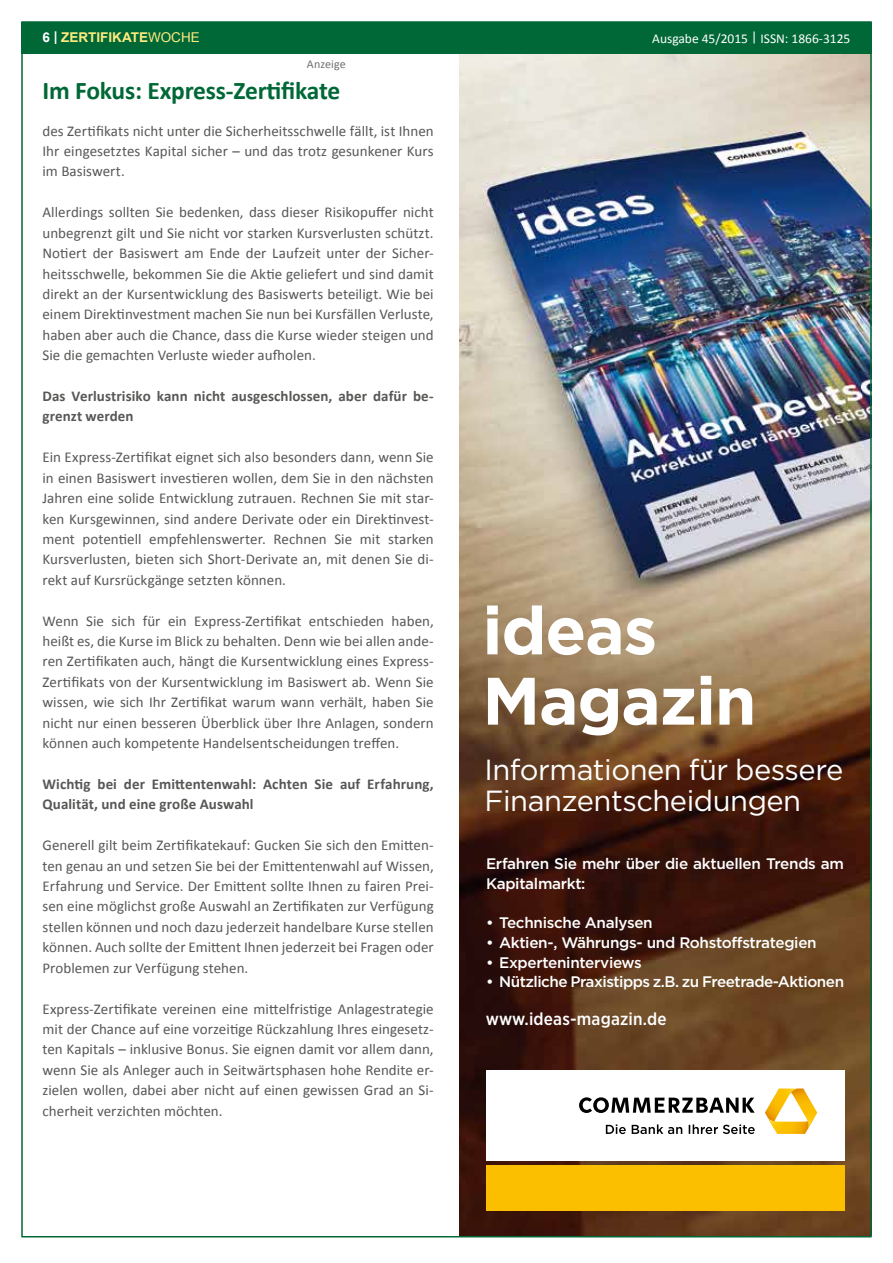
<style>
.page{position:relative;width:893px;height:1263px;background:#fff}
.page>*{position:absolute;margin:0;border:0;box-sizing:border-box;transform-origin:0 0}
.t1{font:700 66.9px/70.3px "Gotham";letter-spacing:-.02em;color:#fff}
.t2{font:29.1px/30.6px "Gotham";letter-spacing:-.015em;color:#fff}
.t3{font:700 25.5px "Calibri";letter-spacing:-.01em;color:#006837}
.t4{font:500 17.4px "Gotham Narrow";letter-spacing:.01em;color:#fff}
.t5{font:500 15.3px/19.6px "Gotham";letter-spacing:-.02em;color:#fff}
.t6{font:15px/20.4px "Calibri";color:#575756;text-align:justify}
.t7{font:700 15px/20.4px "Calibri";letter-spacing:.005em;color:#575756}
.t8{font:13.5px "Calibri";color:#fff}
.t9{font:700 13.5px "Arial";color:#ffeb7f}
.t10{font:12px "Calibri";letter-spacing:.005em;color:#706f6f}
.s1{color:#fff}
.s2{font-weight:400}
</style>
<div class="page">
<div style="left:21px;top:22px;width:851px;height:32px;background:#006837"></div>
<img style="left:459px;top:54px;width:410px;height:1180px">
<div style="left:486px;top:1070px;width:358px;height:91px;background:#fff"></div>
<svg style="left:579px;top:1097px;width:176px;height:16px"></svg>
<svg style="left:765px;top:1088px;width:52px;height:46px"></svg>
<svg style="left:606px;top:1124px;width:149px;height:10px"></svg>
<div style="left:486px;top:1166px;width:358px;height:45px;background:#fcbf00"></div>
<p class="t9" style="left:43px;top:29px;width:159px"><span class="s1">6 |</span> ZERTIFIKATE<span class="s2">WOCHE</span></p>
<p class="t8" style="left:652px;top:30px;width:200px">Ausgabe 45/2015 | ISSN: 1866-3125</p>
<p class="t10" style="left:307px;top:56px;width:40px">Anzeige</p>
<h3 class="t3" style="left:43px;top:74px;width:299px">Im Fokus: Express-Zertifikate</h3>
<p class="t6" style="left:43px;top:121px;width:393px">des Zertifikats nicht unter die Sicherheitsschwelle fällt, ist Ihnen Ihr eingesetztes Kapital sicher – und das trotz gesunkener Kurs im Basiswert.</p>
<p class="t6" style="left:43px;top:202px;width:393px">Allerdings sollten Sie bedenken, dass dieser Risikopuffer nicht unbegrenzt gilt und Sie nicht vor starken Kursverlusten schützt.<br>Notiert der Basiswert am Ende der Laufzeit unter der Sicher&shy;heitsschwelle, bekommen Sie die Aktie geliefert und sind damit direkt an der Kursentwicklung des Basiswerts beteiligt. Wie bei einem Direktinvestment machen Sie nun bei Kursfällen Verluste, haben aber auch die Chance, dass die Kurse wieder steigen und Sie die gemachten Verluste wieder aufholen.</p>
<p class="t7" style="left:43px;top:386px;width:393px">Das Verlustrisiko kann nicht ausgeschlossen, aber dafür be&shy;grenzt werden</p>
<p class="t6" style="left:43px;top:447px;width:393px">Ein Express-Zertifikat eignet sich also besonders dann, wenn Sie in einen Basiswert investieren wollen, dem Sie in den nächsten Jahren eine solide Entwicklung zutrauen. Rechnen Sie mit star&shy;ken Kursgewinnen, sind andere Derivate oder ein Direktinvest&shy;ment potentiell empfehlenswerter. Rechnen Sie mit starken Kursverlusten, bieten sich Short-Derivate an, mit denen Sie di&shy;rekt auf Kursrückgänge setzten können.</p>
<p class="t6" style="left:43px;top:610px;width:393px">Wenn Sie sich für ein Express-Zertifikat entschieden haben, heißt es, die Kurse im Blick zu behalten. Denn wie bei allen ande&shy;ren Zertifikaten auch, hängt die Kursentwicklung eines Express-Zertifikats von der Kursentwicklung im Basiswert ab. Wenn Sie wissen, wie sich Ihr Zertifikat warum wann verhält, haben Sie nicht nur einen besseren Überblick über Ihre Anlagen, sondern können auch kompetente Handelsentscheidungen treffen.</p>
<p class="t7" style="left:43px;top:774px;width:393px">Wichtig bei der Emittentenwahl: Achten Sie auf Erfahrung,<br>Qualität, und eine große Auswahl</p>
<p class="t6" style="left:43px;top:835px;width:393px">Generell gilt beim Zertifikatekauf: Gucken Sie sich den Emitten&shy;ten genau an und setzen Sie bei der Emittentenwahl auf Wissen, Erfahrung und Service. Der Emittent sollte Ihnen zu fairen Prei&shy;sen eine möglichst große Auswahl an Zertifikaten zur Verfügung stellen können und noch dazu jederzeit handelbare Kurse stellen können. Auch sollte der Emittent Ihnen jederzeit bei Fragen oder Problemen zur Verfügung stehen.</p>
<p class="t6" style="left:43px;top:998px;width:393px">Express-Zertifikate vereinen eine mittelfristige Anlagestrategie mit der Chance auf eine vorzeitige Rückzahlung Ihres eingesetz&shy;ten Kapitals – inklusive Bonus. Sie eignen damit vor allem dann, wenn Sie als Anleger auch in Seitwärtsphasen hohe Rendite er&shy;zielen wollen, dabei aber nicht auf einen gewissen Grad an Si&shy;cherheit verzichten möchten.</p>
<p class="t4" style="left:486px;top:1008px;width:182px">www.ideas-magazin.de</p>
<h1 class="t1" style="left:482px;top:595px;width:276px">ideas<br>Magazin</h1>
<h2 class="t2" style="left:484px;top:754px;width:360px">Informationen für bessere<br>Finanzentscheidungen</h2>
<p class="t5" style="left:486px;top:854px;width:360px">Erfahren Sie mehr über die aktuellen Trends am<br>Kapitalmarkt:</p>
<p class="t5" style="left:486px;top:913px;width:168px">• Technische Analysen</p>
<p class="t5" style="left:486px;top:933px;width:332px">• Aktien-, Währungs- und Rohstoffstrategien</p>
<p class="t5" style="left:486px;top:952px;width:157px">• Experteninterviews</p>
<p class="t5" style="left:486px;top:972px;width:360px">• Nützliche Praxistipps z.B. zu Freetrade-Aktionen</p>
</div>
